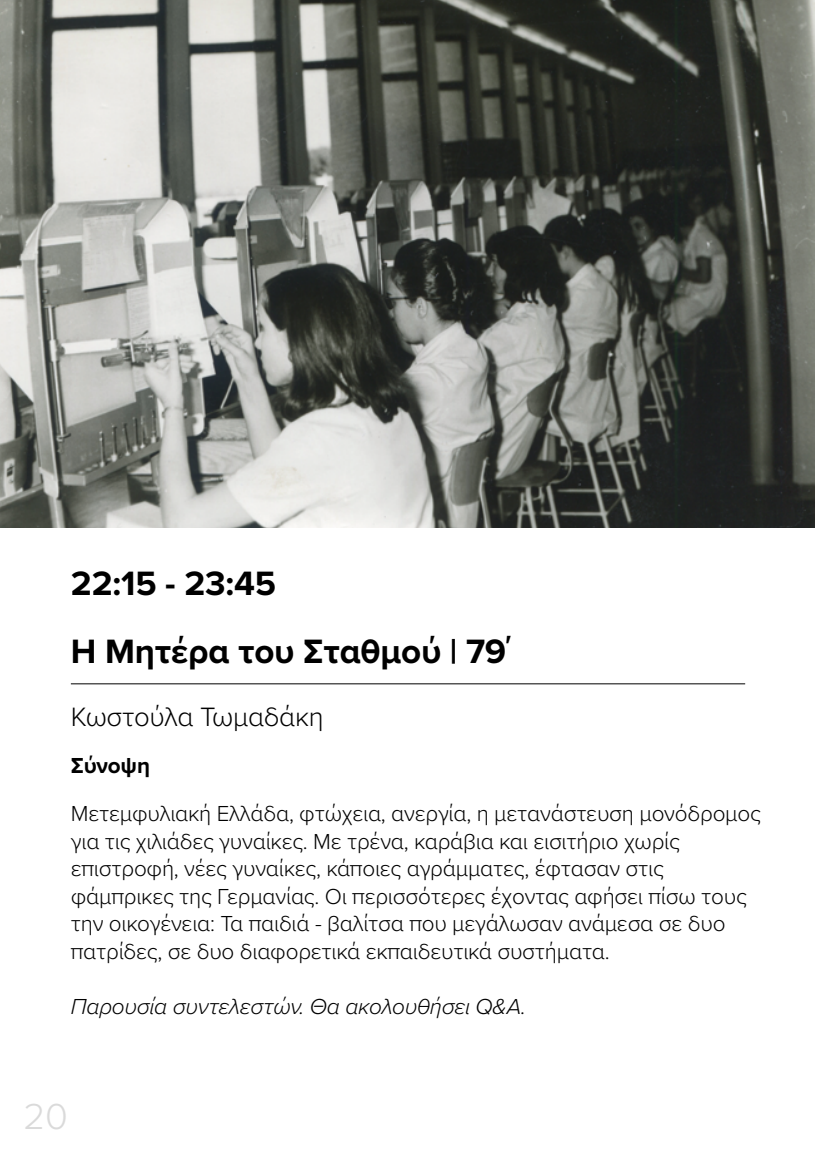
<style>
.page{position:relative;width:815px;height:1170px;background:#fff}
.page>*{position:absolute;margin:0;border:0;box-sizing:border-box;transform-origin:0 0}
.t1{font:300 37.5px "Proxima Nova";color:#dadada}
.t2{font:700 35px "Proxima Nova";letter-spacing:-.005em;color:#000}
.t3{font:300 27.5px "Proxima Nova";letter-spacing:-.01em;color:#000}
.t4{font:300 22.5px/27.5px "Proxima Nova";letter-spacing:-.01em;color:#000}
.t5{font:italic 300 22.5px "Proxima Nova";letter-spacing:-.01em;color:#000}
.t6{font:700 22.5px "Proxima Nova";letter-spacing:-.01em;color:#000}
</style>
<div class="page">
<img style="left:0;top:0;width:815px;height:527px">
<hr style="left:71px;top:683px;width:674px;height:1px;background:#000">
<h2 class="t2" style="left:71px;top:557px;width:207px">22:15 - 23:45</h2>
<h2 class="t2" style="left:71px;top:624px;width:442px">Η Μητέρα του Σταθμού | 79΄</h2>
<p class="t3" style="left:71px;top:696px;width:254px">Κωστούλα Τωμαδάκη</p>
<p class="t6" style="left:71px;top:748px;width:81px">Σύνοψη</p>
<p class="t4" style="left:71px;top:798px;width:692px">Μετεμφυλιακή Ελλάδα, φτώχεια, ανεργία, η μετανάστευση μονόδρομος για τις χιλιάδες γυναίκες. Με τρένα, καράβια και εισιτήριο χωρίς επιστροφή, νέες γυναίκες, κάποιες αγράμματες, έφτασαν στις φάμπρικες της Γερμανίας. Οι περισσότερες έχοντας αφήσει πίσω τους την οικογένεια: Τα παιδιά - βαλίτσα που μεγάλωσαν ανάμεσα σε δυο πατρίδες, σε δυο διαφορετικά εκπαιδευτικά συστήματα.</p>
<p class="t5" style="left:71px;top:989px;width:457px">Παρουσία συντελεστών. Θα ακολουθήσει Q&amp;A.</p>
<h1 class="t1" style="left:24px;top:1088px;width:46px">20</h1>
</div>
